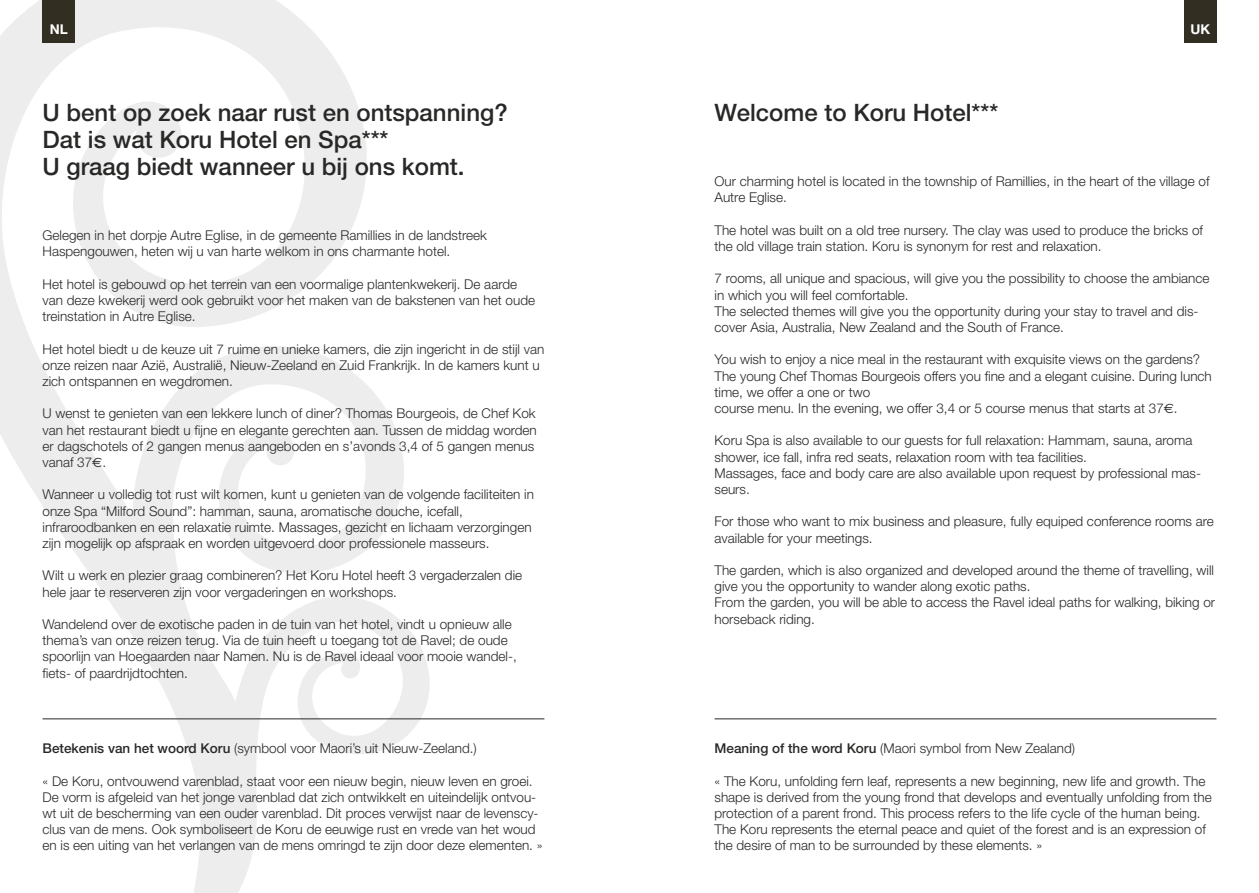
<style>
.page{position:relative;width:1259px;height:893px;background:#fff}
.page>*{position:absolute;margin:0;border:0;box-sizing:border-box;transform-origin:0 0}
.t1{font:500 24px/27px "Helvetica Neue";color:#282827}
.t2{font:300 13.5px/16.2px "Helvetica Neue";color:#282827}
.t3{font:700 13.5px "Helvetica Neue";color:#fff}
.s1{font-family:"Euro Sans";font-weight:400}
.s2{font-weight:500}
</style>
<div class="page">
<svg style="left:0;top:0;width:433px;height:893px"></svg>
<hr style="left:43px;top:718px;width:501px;height:1px;background:#282827">
<hr style="left:714px;top:718px;width:502px;height:1px;background:#282827">
<div style="left:1184px;top:0;width:32px;height:43px;background:#322e21"></div>
<div style="left:43px;top:0;width:32px;height:43px;background:#322e21"></div>
<p class="t3" style="left:50px;top:21px;width:20px">NL</p>
<p class="t3" style="left:1190px;top:21px;width:21px">UK</p>
<h1 class="t1" style="left:43px;top:98px;width:467px">U bent op zoek naar rust en ontspanning?<br>Dat is wat Koru Hotel en Spa***<br>U graag biedt wanneer u bij ons komt.</h1>
<p class="t2" style="left:43px;top:227px;width:446px">Gelegen in het dorpje Autre Eglise, in de gemeente Ramillies in de landstreek<br>Haspengouwen, heten wij u van harte welkom in ons charmante hotel.</p>
<p class="t2" style="left:43px;top:276px;width:494px">Het hotel is gebouwd op het terrein van een voormalige plantenkwekerij. De aarde van deze kwekerij werd ook gebruikt voor het maken van de bakstenen van het oude treinstation in Autre Eglise.</p>
<p class="t2" style="left:43px;top:340px;width:503px">Het hotel biedt u de keuze uit 7 ruime en unieke kamers, die zijn ingericht in de stijl van onze reizen naar Azië, Australië, Nieuw-Zeeland en Zuid Frankrijk. In de kamers kunt u zich ontspannen en wegdromen.</p>
<p class="t2" style="left:43px;top:405px;width:496px">U wenst te genieten van een lekkere lunch of diner? Thomas Bourgeois, de Chef Kok van het restaurant biedt u fijne en elegante gerechten aan. Tussen de middag worden er dagschotels of 2 gangen menus aangeboden en s’avonds 3,4 of 5 gangen menus vanaf 37<span class="s1">e</span>.</p>
<p class="t2" style="left:43px;top:486px;width:493px">Wanneer u volledig tot rust wilt komen, kunt u genieten van de volgende faciliteiten in onze Spa “Milford Sound”: hamman, sauna, aromatische douche, icefall, infraroodbanken en een relaxatie ruimte. Massages, gezicht en lichaam verzorgingen zijn mogelijk op afspraak en worden uitgevoerd door professionele masseurs.</p>
<p class="t2" style="left:43px;top:567px;width:481px">Wilt u werk en plezier graag combineren? Het Koru Hotel heeft 3 vergaderzalen die hele jaar te reserveren zijn voor vergaderingen en workshops.</p>
<p class="t2" style="left:43px;top:616px;width:476px">Wandelend over de exotische paden in de tuin van het hotel, vindt u opnieuw alle thema’s van onze reizen terug. Via de tuin heeft u toegang tot de Ravel; de oude spoorlijn van Hoegaarden naar Namen. Nu is de Ravel ideaal voor mooie wandel-, fiets- of paardrijdtochten.</p>
<p class="t2" style="left:43px;top:740px;width:436px"><span class="s2">Betekenis van het woord Koru</span> (symbool voor Maori’s uit Nieuw-Zeeland.)</p>
<p class="t2" style="left:43px;top:772px;width:501px">« De Koru, ontvouwend varenblad, staat voor een nieuw begin, nieuw leven en groei.<br>De vorm is afgeleid van het jonge varenblad dat zich ontwikkelt en uiteindelijk ontvou&shy;wt uit de bescherming van een ouder varenblad. Dit proces verwijst naar de levenscy&shy;clus van de mens. Ook symboliseert de Koru de eeuwige rust en vrede van het woud en is een uiting van het verlangen van de mens omringd te zijn door deze elementen. »</p>
<h1 class="t1" style="left:714px;top:98px;width:285px">Welcome to Koru Hotel***</h1>
<p class="t2" style="left:714px;top:173px;width:496px">Our charming hotel is located in the township of Ramillies, in the heart of the village of<br>Autre Eglise.</p>
<p class="t2" style="left:714px;top:222px;width:490px">The hotel was built on a old tree nursery. The clay was used to produce the bricks of the old village train station. Koru is synonym for rest and relaxation.</p>
<p class="t2" style="left:714px;top:270px;width:496px">7 rooms, all unique and spacious, will give you the possibility to choose the ambiance in which you will feel comfortable.<br>The selected themes will give you the opportunity during your stay to travel and dis&shy;cover Asia, Australia, New Zealand and the South of France.</p>
<p class="t2" style="left:714px;top:351px;width:499px">You wish to enjoy a nice meal in the restaurant with exquisite views on the gardens?<br>The young Chef Thomas Bourgeois offers you fine and a elegant cuisine. During lunch time, we offer a one or two<br>course menu. In the evening, we offer 3,4 or 5 course menus that starts at 37<span class="s1">e</span>.</p>
<p class="t2" style="left:714px;top:432px;width:488px">Koru Spa is also available to our guests for full relaxation: Hammam, sauna, aroma shower, ice fall, infra red seats, relaxation room with tea facilities.<br>Massages, face and body care are also available upon request by professional mas&shy;seurs.</p>
<p class="t2" style="left:714px;top:513px;width:501px">For those who want to mix business and pleasure, fully equiped conference rooms are available for your meetings.</p>
<p class="t2" style="left:714px;top:562px;width:502px">The garden, which is also organized and developed around the theme of travelling, will give you the opportunity to wander along exotic paths.<br>From the garden, you will be able to access the Ravel ideal paths for walking, biking or horseback riding.</p>
<p class="t2" style="left:714px;top:740px;width:362px"><span class="s2">Meaning of the word Koru</span> (Maori symbol from New Zealand)</p>
<p class="t2" style="left:714px;top:772px;width:499px">« The Koru, unfolding fern leaf, represents a new beginning, new life and growth. The shape is derived from the young frond that develops and eventually unfolding from the protection of a parent frond. This process refers to the life cycle of the human being.<br>The Koru represents the eternal peace and quiet of the forest and is an expression of the desire of man to be surrounded by these elements. »</p>
</div>
